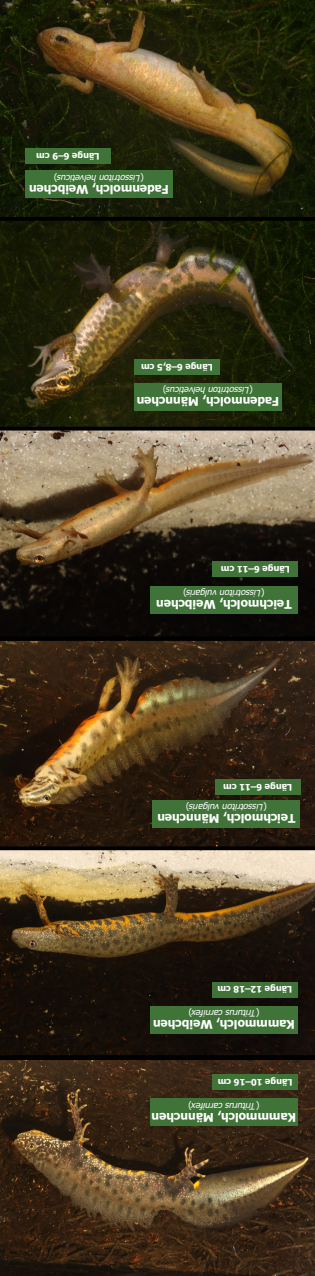
<style>
.page{position:relative;width:315px;height:1276px;background:#fff}
.page>*{position:absolute;margin:0;border:0;box-sizing:border-box;transform-origin:0 0}
.t1{font:700 12px "Tahoma";color:#fff}
.t2{font:italic 9px "Tahoma Faux";color:#fff}
.t3{font:700 9px "Tahoma";color:#fff}
.s1{font-family:"Tahoma";font-style:normal}
</style>
<div class="page">
<img style="left:0;top:1px;width:315px;height:1273px">
<p class="t3" style="left:99px;top:162px;width:65px;rotate:-180deg">Länge 6–9 cm</p>
<p class="t2" style="left:144px;top:184px;width:91px;rotate:-180deg"><span class="s1">(</span>Lissotriton helveticus<span class="s1">)</span></p>
<p class="t1" style="left:169px;top:197px;width:141px;rotate:-180deg">Fadenmolch, Weibchen</p>
<p class="t3" style="left:213px;top:373px;width:73px;rotate:-180deg">Länge 6–8,5 cm</p>
<p class="t2" style="left:253px;top:396px;width:91px;rotate:-180deg"><span class="s1">(</span>Lissotriton helveticus<span class="s1">)</span></p>
<p class="t1" style="left:279px;top:410px;width:144px;rotate:-180deg">Fadenmolch, Männchen</p>
<p class="t3" style="left:290px;top:575px;width:70px;rotate:-180deg">Länge 6–11 cm</p>
<p class="t2" style="left:264px;top:600px;width:82px;rotate:-180deg"><span class="s1">(</span>Lissotriton vulgaris<span class="s1">)</span></p>
<p class="t1" style="left:291px;top:613px;width:137px;rotate:-180deg">Teichmolch, Weibchen</p>
<p class="t3" style="left:292px;top:793px;width:70px;rotate:-180deg">Länge 6–11 cm</p>
<p class="t2" style="left:267px;top:813px;width:82px;rotate:-180deg"><span class="s1">(</span>Lissotriton vulgaris<span class="s1">)</span></p>
<p class="t1" style="left:295px;top:827px;width:139px;rotate:-180deg">Teichmolch, Männchen</p>
<p class="t3" style="left:292px;top:996px;width:76px;rotate:-180deg">Länge 12–18 cm</p>
<p class="t2" style="left:259px;top:1019px;width:72px;rotate:-180deg"><span class="s1">(</span>Triturus carnifex<span class="s1">)</span></p>
<p class="t1" style="left:295px;top:1032px;width:143px;rotate:-180deg">Kammmolch, Weibchen</p>
<p class="t3" style="left:292px;top:1088px;width:76px;rotate:-180deg">Länge 10–16 cm</p>
<p class="t2" style="left:259px;top:1112px;width:72px;rotate:-180deg"><span class="s1">(</span>Triturus carnifex<span class="s1">)</span></p>
<p class="t1" style="left:296px;top:1125px;width:146px;rotate:-180deg">Kammmolch, Männchen</p>
</div>
